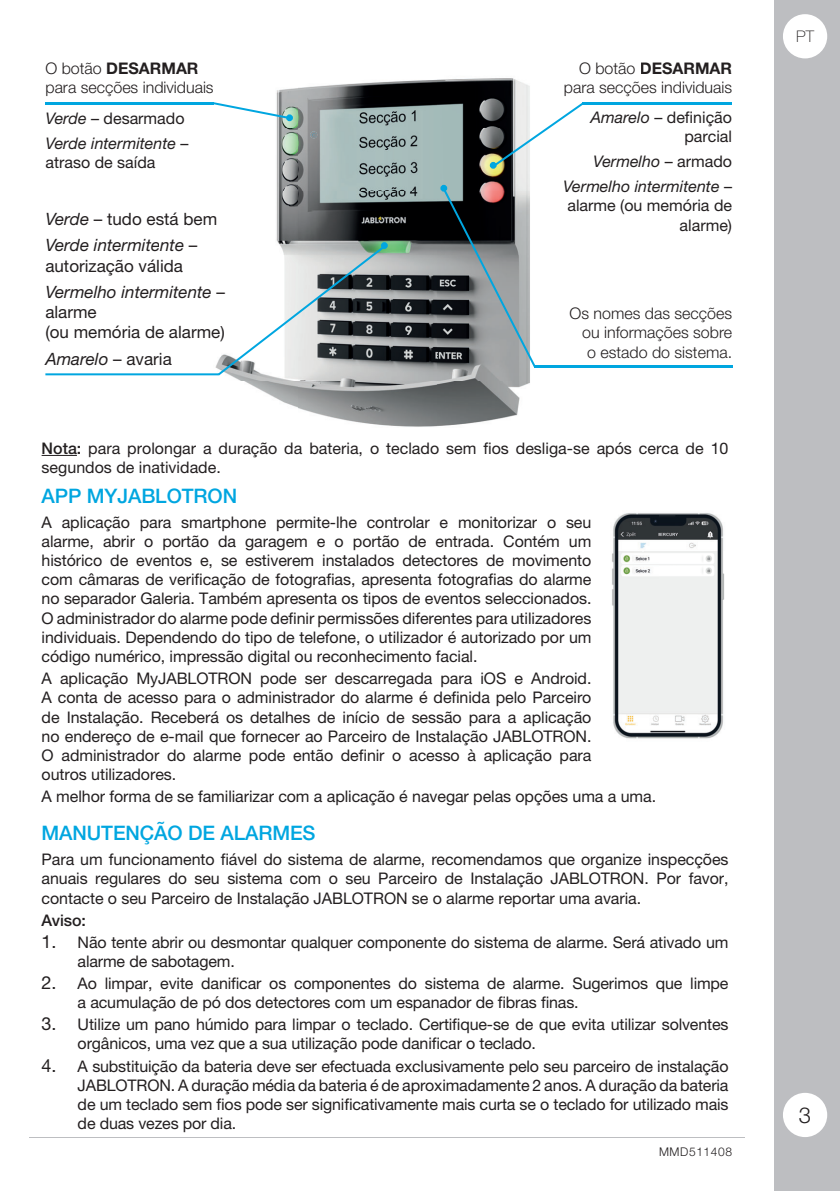
<style>
.page{position:relative;width:840px;height:1191px;background:#fff}
.page>*{position:absolute;margin:0;border:0;box-sizing:border-box;transform-origin:0 0}
.t1{font:300 22px "Helvetica Neue LT Pro";color:#231f20}
.t2{font:500 20px "Helvetica Neue LT Pro";letter-spacing:-.005em;color:#00a6e0}
.t3{font:italic 17px/26px "Helvetica Neue LT Pro";color:#231f20}
.t4{font:17px/20.4px "Helvetica Neue LT Pro";color:#231f20}
.t5{font:16px/19.2px "Helvetica Neue LT Pro";letter-spacing:-.01em;color:#231f20}
.t6{font:300 16px/19.2px "Helvetica Neue LT Pro";color:#231f20;text-align:right}
.t7{font:italic 16px/24.8px "Helvetica Neue LT Pro";color:#231f20}
.t8{font:500 16px "Helvetica Neue LT Pro";letter-spacing:-.005em;color:#231f20}
.t9{font:100 16px "Helvetica Neue LT Pro";color:#231f20}
.t10{font:300 12px "Helvetica Neue LT Pro";letter-spacing:.05em;color:#231f20}
.s1{font-weight:700}
.s2{font-style:normal}
.s3{font-style:italic}
.s4{font-weight:500}
.s5{font-size:18px}
</style>
<div class="page">
<div style="left:774px;top:0;width:65px;height:1191px;background:#bdbec1"></div>
<div style="left:783px;top:15px;width:42px;height:42px;background:#fff;border-radius:50%"></div>
<div style="left:782px;top:14px;width:44px;height:44px;border:2px solid #fff;border-radius:50%"></div>
<div style="left:782px;top:1092px;width:44px;height:45px;background:#fff;border-radius:50%"></div>
<hr style="left:582px;top:102px;width:149px;height:2px;background:#00a6e0">
<hr style="left:45px;top:102px;width:169px;height:2px;background:#00a6e0">
<hr style="left:533px;top:365px;width:198px;height:2px;background:#00a6e0">
<img style="left:160px;top:78px;width:485px;height:349px">
<img style="left:160px;top:113px;width:24px;height:11px">
<img style="left:160px;top:138px;width:15px;height:11px">
<svg style="left:176px;top:144px;width:12px;height:5px"></svg>
<img style="left:160px;top:213px;width:57px;height:12px">
<img style="left:160px;top:239px;width:24px;height:12px">
<svg style="left:189px;top:246px;width:8px;height:5px"></svg>
<img style="left:160px;top:259px;width:23px;height:16px">
<img style="left:160px;top:285px;width:51px;height:13px">
<img style="left:211px;top:292px;width:4px;height:6px">
<img style="left:160px;top:326px;width:55px;height:16px">
<svg style="left:160px;top:352px;width:11px;height:13px"></svg>
<img style="left:589px;top:112px;width:56px;height:11px">
<img style="left:594px;top:156px;width:51px;height:11px">
<img style="left:564px;top:181px;width:81px;height:11px">
<img style="left:567px;top:200px;width:78px;height:14px">
<img style="left:564px;top:82px;width:81px;height:14px">
<img style="left:586px;top:102px;width:59px;height:2px">
<img style="left:160px;top:102px;width:50px;height:2px">
<img style="left:537px;top:365px;width:108px;height:2px">
<svg style="left:310px;top:131px;width:7px;height:7px"></svg>
<div style="left:381px;top:242px;width:6px;height:7px;border:2px solid #00a6e0;border-radius:50%"></div>
<div style="left:440px;top:185px;width:7px;height:7px;border:2px solid #00a6e0;border-radius:50%"></div>
<div style="left:489px;top:162px;width:7px;height:7px;border:2px solid #00a6e0;border-radius:50%"></div>
<svg style="left:490px;top:100px;width:96px;height:69px"></svg>
<div style="left:286px;top:114px;width:7px;height:7px;border:2px solid #00a6e0;border-radius:50%"></div>
<svg style="left:441px;top:186px;width:96px;height:183px;background:#727679"></svg>
<svg style="left:210px;top:101px;width:82px;height:19px"></svg>
<svg style="left:215px;top:243px;width:172px;height:134px"></svg>
<hr style="left:45px;top:373px;width:174px;height:2px;background:#00a6e0">
<hr style="left:42px;top:455px;width:35px;height:1px;background:#231f20">
<img style="left:612px;top:513px;width:112px;height:226px">
<p class="t6" style="left:45px;top:60px;width:170px;text-align:left">O botão <span class="s1">DESARMAR </span>para secções individuais</p>
<p class="t7" style="left:45px;top:108px;width:144px">Verde <span class="s2">– desarmado<br></span>Verde intermitente <span class="s2">–</span></p>
<p class="t5" style="left:45px;top:155px;width:111px">atraso de saída</p>
<p class="t3" style="left:45px;top:208px;width:173px">Verde <span class="s2">– tudo está bem<br></span>Verde intermitente <span class="s2">–</span></p>
<p class="t3" style="left:45px;top:255px;width:181px"><span class="s2">autorização válida<br></span>Vermelho intermitente <span class="s2">–</span></p>
<p class="t4" style="left:45px;top:304px;width:181px">alarme<br>(ou memória de alarme)</p>
<p class="t3" style="left:45px;top:347px;width:128px">Amarelo <span class="s2">– avaria</span></p>
<p class="t6" style="left:563px;top:60px;width:170px">O botão <span class="s1">DESARMAR </span>para secções individuais</p>
<p class="t5" style="left:590px;top:110px;width:143px;text-align:right"><span class="s3">Amarelo</span> – definição parcial</p>
<p class="t7" style="left:562px;top:151px;width:170px;text-align:right">Vermelho <span class="s2">– armado<br></span>Vermelho intermitente <span class="s2">–</span></p>
<p class="t5" style="left:567px;top:198px;width:166px;text-align:right">alarme (ou memória de alarme)</p>
<p class="t6" style="left:582px;top:306px;width:151px;text-align:justify;text-indent:-13px">Os nomes das secções ou informações sobre o estado do sistema.</p>
<p class="t5" style="left:42px;top:440px;width:688px"><span class="s4">Nota:</span> para prolongar a duração da bateria, o teclado sem fios desliga-se após cerca de 10 segundos de inatividade.</p>
<p class="t2" style="left:42px;top:488px;width:197px">APP MYJABLOTRON</p>
<p class="t5" style="left:42px;top:514px;width:551px;text-align:justify">A aplicação para smartphone permite-lhe controlar e monitorizar o seu alarme, abrir o portão da garagem e o portão de entrada. Contém um histórico de eventos e, se estiverem instalados detectores de movimento com câmaras de verificação de fotografias, apresenta fotografias do alarme no separador Galeria. Também apresenta os tipos de eventos seleccionados.<br>O administrador do alarme pode definir permissões diferentes para utilizadores individuais. Dependendo do tipo de telefone, o utilizador é autorizado por um código numérico, impressão digital ou reconhecimento facial.</p>
<p class="t5" style="left:42px;top:671px;width:551px;text-align:justify">A aplicação MyJABLOTRON pode ser descarregada para iOS e Android.<br>A conta de acesso para o administrador do alarme é definida pelo Parceiro de Instalação. Receberá os detalhes de início de sessão para a aplicação no endereço de e-mail que fornecer ao Parceiro de Instalação JABLOTRON.<br>O administrador do alarme pode então definir o acesso à aplicação para outros utilizadores.</p>
<p class="t5" style="left:42px;top:789px;width:615px">A melhor forma de se familiarizar com a aplicação é navegar pelas opções uma a uma.</p>
<p class="t2" style="left:42px;top:826px;width:275px">MANUTENÇÃO DE ALARMES</p>
<p class="t5" style="left:42px;top:852px;width:688px;text-align:justify">Para um funcionamento fiável do sistema de alarme, recomendamos que organize inspecções anuais regulares do seu sistema com o seu Parceiro de Instalação JABLOTRON. Por favor, contacte o seu Parceiro de Instalação JABLOTRON se o alarme reportar uma avaria.</p>
<p class="t8" style="left:42px;top:914px;width:46px">Aviso:</p>
<p class="t5" style="left:78px;top:934px;width:652px;text-indent:-36px"><span class="s5">1.</span> Não tente abrir ou desmontar qualquer componente do sistema de alarme. Será ativado um alarme de sabotagem.</p>
<p class="t5" style="left:78px;top:975px;width:652px;text-indent:-36px"><span class="s5">2.</span> Ao limpar, evite danificar os componentes do sistema de alarme. Sugerimos que limpe a acumulação de pó dos detectores com um espanador de fibras finas.</p>
<p class="t5" style="left:78px;top:1017px;width:652px;text-indent:-36px"><span class="s5">3.</span> Utilize um pano húmido para limpar o teclado. Certifique-se de que evita utilizar solventes orgânicos, uma vez que a sua utilização pode danificar o teclado.</p>
<p class="t5" style="left:78px;top:1058px;width:652px;text-align:justify;text-indent:-36px"><span class="s5">4.</span> A substituição da bateria deve ser efectuada exclusivamente pelo seu parceiro de instalação JABLOTRON. A duração média da bateria é de aproximadamente 2 anos. A duração da bateria de um teclado sem fios pode ser significativamente mais curta se o teclado for utilizado mais de duas vezes por dia.</p>
<p class="t10" style="left:658px;top:1147px;width:75px">MMD511408</p>
<p class="t9" style="left:795px;top:31px;width:19px">PT</p>
<h1 class="t1" style="left:798px;top:1107px;width:14px">3</h1>
</div>
